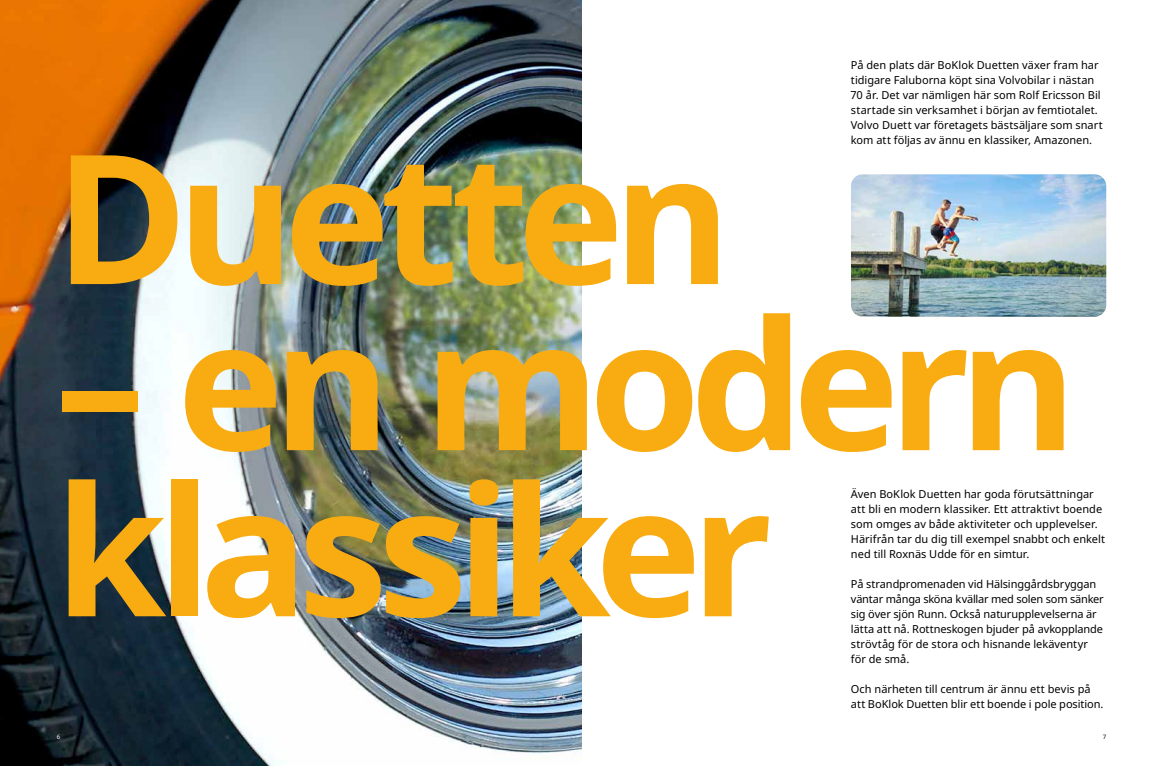
<style>
.page{position:relative;width:1163px;height:766px;background:#fff}
.page>*{position:absolute;margin:0;border:0;box-sizing:border-box;transform-origin:0 0}
.t1{font:700 180px/166px "Noto IKEA Latin";letter-spacing:-.06em;color:#f8ac12}
.t2{font:11px/15px "Noto IKEA Latin";color:#000}
.t3{font:6px "Noto IKEA Latin";color:#fff}
.t4{font:6px "Noto IKEA Latin";color:#000}
</style>
<div class="page">
<img style="left:0;top:0;width:581px;height:765px">
<img style="left:851px;top:174px;width:255px;height:142px">
<p class="t2" style="left:850px;top:57px;width:253px">På den plats där BoKlok Duetten växer fram har tidigare Faluborna köpt sina Volvobilar i nästan 70 år. Det var nämligen här som Rolf Ericsson Bil startade sin verksamhet i början av femtiotalet.<br>Volvo Duett var företagets bästsäljare som snart kom att följas av ännu en klassiker, Amazonen.</p>
<h1 class="t1" style="left:55px;top:131px;width:678px">Duetten</h1>
<h1 class="t1" style="left:55px;top:297px;width:1023px">– en modern klassiker</h1>
<p class="t2" style="left:850px;top:485px;width:255px">Även BoKlok Duetten har goda förutsättningar att bli en modern klassiker. Ett attraktivt boende som omges av både aktiviteter och upplevelser.<br>Härifrån tar du dig till exempel snabbt och enkelt ned till Roxnäs Udde för en simtur.</p>
<p class="t2" style="left:850px;top:575px;width:254px">På strandpromenaden vid Hälsinggårdsbryggan väntar många sköna kvällar med solen som sänker sig över sjön Runn. Också naturupplevelserna är lätta att nå. Rottneskogen bjuder på avkopplande strövtåg för de stora och hisnande lekäventyr för de små.</p>
<p class="t2" style="left:850px;top:680px;width:254px">Och närheten till centrum är ännu ett bevis på att BoKlok Duetten blir ett boende i pole position.</p>
<p class="t3" style="left:57px;top:732px;width:5px">6</p>
<p class="t4" style="left:1102px;top:732px;width:5px">7</p>
</div>
